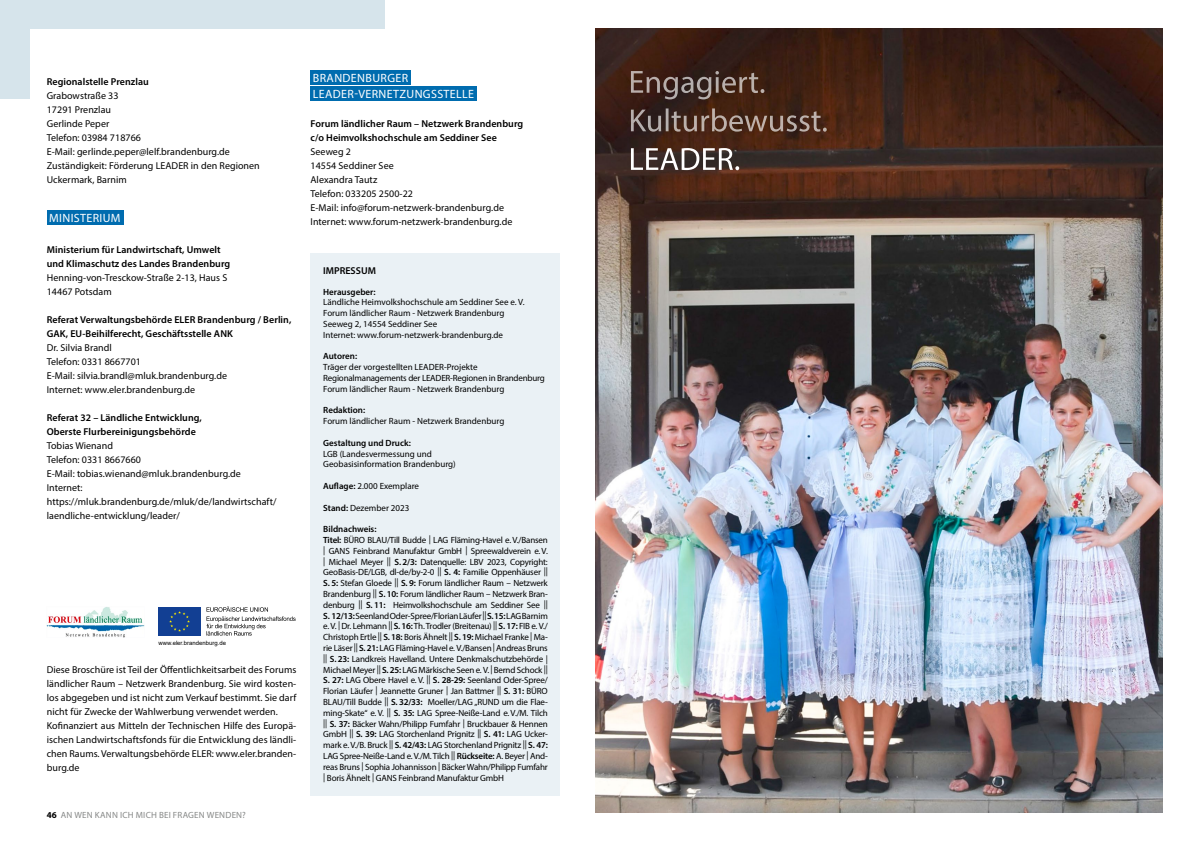
<style>
.page{position:relative;width:1191px;height:842px;background:#fff}
.page>*{position:absolute;margin:0;border:0;box-sizing:border-box;transform-origin:0 0}
.t1{font:12px/16px "Myriad Pro";letter-spacing:.03em;color:#fff}
.Fließ{font:10px/14px "Myriad Pro";letter-spacing:.005em;color:#000}
.Fließ-2{font:600 10px/14px "Myriad Pro";letter-spacing:.005em;color:#000}
.Einf__Abs{font:600 10px "Myriad Pro";color:#000}
.Einf__Abs-2{font:9px/10.8px "Myriad Pro";color:#000;text-align:justify}
.Einf__Abs-3{font:600 9px "Myriad Pro";color:#000}
.Einf__Abs-4{font:9px "Myriad Pro";letter-spacing:-.02em;color:#000}
.NNL_Bildunterschrift{font:9px "Myriad Pro";letter-spacing:.025em;color:#878988}
.Einf__Abs-5{font:6px "Arial";color:#000}
.s1{font-weight:700;color:#000}
.s2{font-weight:600}
</style>
<div class="page">
<div style="left:310px;top:87px;width:167px;height:14px;background:#006caf"></div>
<div style="left:47px;top:211px;width:76px;height:14px;background:#006caf"></div>
<div style="left:0;top:0;width:385px;height:28px;background:#d6e4eb"></div>
<div style="left:0;top:18px;width:29px;height:81px;background:#d6e4eb"></div>
<div style="left:310px;top:71px;width:101px;height:14px;background:#006caf"></div>
<img style="left:595px;top:28px;width:567px;height:785px">
<div style="left:310px;top:253px;width:250px;height:542px;background:#eaf1f5"></div>
<svg style="left:631px;top:148px;width:108px;height:22px"></svg>
<svg style="left:631px;top:108px;width:195px;height:24px;background:#5f473c"></svg>
<svg style="left:631px;top:71px;width:133px;height:28px;background:#574038"></svg>
<img style="left:46px;top:607px;width:99px;height:30px">
<div style="left:158px;top:607px;width:43px;height:28px;background:#123f93"></div>
<svg style="left:169px;top:611px;width:21px;height:21px"></svg>
<svg style="left:206px;top:606px;width:90px;height:30px"></svg>
<p class="Fließ-2" style="left:47px;top:74px;width:104px">Regionalstelle Prenzlau</p>
<p class="Fließ" style="left:47px;top:88px;width:73px">Grabowstraße 33</p>
<p class="Fließ" style="left:47px;top:102px;width:66px">17291 Prenzlau</p>
<p class="Fließ" style="left:47px;top:116px;width:64px">Gerlinde Peper</p>
<p class="Fließ" style="left:47px;top:130px;width:96px">Telefon: 03984 718766</p>
<p class="Fließ" style="left:47px;top:144px;width:185px">E-Mail: gerlinde.peper@lelf.brandenburg.de</p>
<p class="Fließ" style="left:47px;top:158px;width:214px">Zuständigkeit: Förderung LEADER in den Regionen</p>
<p class="Fließ" style="left:47px;top:172px;width:82px">Uckermark, Barnim</p>
<p class="t1" style="left:49px;top:209px;width:73px">MINISTERIUM</p>
<p class="Fließ-2" style="left:47px;top:242px;width:175px">Ministerium für Landwirtschaft, Umwelt</p>
<p class="Fließ-2" style="left:47px;top:256px;width:185px">und Klimaschutz des Landes Brandenburg</p>
<p class="Fließ" style="left:47px;top:270px;width:182px">Henning-von-Tresckow-Straße 2-13, Haus S</p>
<p class="Fließ" style="left:47px;top:284px;width:67px">14467 Potsdam</p>
<p class="Fließ-2" style="left:47px;top:312px;width:246px">Referat Verwaltungsbehörde ELER Brandenburg / Berlin,<br>GAK, EU-Beihilferecht, Geschäftsstelle ANK</p>
<p class="Fließ" style="left:47px;top:340px;width:67px">Dr. Silvia Brandl</p>
<p class="Fließ" style="left:47px;top:354px;width:96px">Telefon: 0331 8667701</p>
<p class="Fließ" style="left:47px;top:368px;width:182px">E-Mail: silvia.brandl@mluk.brandenburg.de</p>
<p class="Fließ" style="left:47px;top:382px;width:150px">Internet: www.eler.brandenburg.de</p>
<p class="Fließ-2" style="left:47px;top:410px;width:156px">Referat 32 – Ländliche Entwicklung,</p>
<p class="Fließ-2" style="left:47px;top:424px;width:151px">Oberste Flurbereinigungsbehörde</p>
<p class="Fließ" style="left:47px;top:438px;width:68px">Tobias Wienand</p>
<p class="Fließ" style="left:47px;top:452px;width:96px">Telefon: 0331 8667660</p>
<p class="Fließ" style="left:47px;top:466px;width:196px">E-Mail: tobias.wienand@mluk.brandenburg.de</p>
<p class="Fließ" style="left:47px;top:480px;width:231px">Internet: https://mluk.brandenburg.de/mluk/de/landwirtschaft/ laendliche-entwicklung/leader/</p>
<p class="Einf__Abs-5" style="left:158px;top:638px;width:69px">www.eler.brandenburg.de</p>
<p class="Fließ" style="left:47px;top:662px;width:251px;text-align:justify">Diese Broschüre ist Teil der Öffentlichkeitsarbeit des Forums ländlicher Raum – Netzwerk Brandenburg. Sie wird kosten&shy;los abgegeben und ist nicht zum Verkauf bestimmt. Sie darf nicht für Zwecke der Wahlwerbung verwendet werden.</p>
<p class="Fließ" style="left:47px;top:718px;width:251px;text-align:justify">Kofinanziert aus Mitteln der Technischen Hilfe des Europä&shy;ischen Landwirtschaftsfonds für die Entwicklung des ländli&shy;chen Raums. Verwaltungsbehörde ELER: www.eler.branden&shy;burg.de</p>
<p class="NNL_Bildunterschrift" style="left:47px;top:809px;width:200px"><span class="s1">46</span> AN WEN KANN ICH MICH BEI FRAGEN WENDEN?</p>
<h1 class="t1" style="left:313px;top:69px;width:163px">BRANDENBURGER<br>LEADER-VERNETZUNGSSTELLE</h1>
<p class="Fließ-2" style="left:310px;top:116px;width:214px">Forum ländlicher Raum – Netzwerk Brandenburg c/o Heimvolkshochschule am Seddiner See</p>
<p class="Fließ" style="left:310px;top:144px;width:203px">Seeweg 2<br>14554 Seddiner See<br>Alexandra Tautz<br>Telefon: 033205 2500-22<br>E-Mail: info@forum-netzwerk-brandenburg.de<br>Internet: www.forum-netzwerk-brandenburg.de</p>
<p class="Einf__Abs" style="left:323px;top:265px;width:54px">IMPRESSUM</p>
<p class="Einf__Abs-3" style="left:323px;top:286px;width:54px">Herausgeber:</p>
<p class="Einf__Abs-2" style="left:323px;top:297px;width:203px">Ländliche Heimvolkshochschule am Seddiner See e. V.</p>
<p class="Einf__Abs-2" style="left:323px;top:308px;width:183px">Forum ländlicher Raum - Netzwerk Brandenburg</p>
<p class="Einf__Abs-2" style="left:323px;top:318px;width:115px">Seeweg 2, 14554 Seddiner See</p>
<p class="Einf__Abs-2" style="left:323px;top:329px;width:181px">Internet: www.forum-netzwerk-brandenburg.de</p>
<p class="Einf__Abs-3" style="left:323px;top:351px;width:35px">Autoren:</p>
<p class="Einf__Abs-2" style="left:323px;top:362px;width:156px">Träger der vorgestellten LEADER-Projekte</p>
<p class="Einf__Abs-4" style="left:323px;top:372px;width:223px">Regionalmanagements der LEADER-Regionen in Brandenburg</p>
<p class="Einf__Abs-2" style="left:323px;top:383px;width:183px">Forum ländlicher Raum - Netzwerk Brandenburg</p>
<p class="Einf__Abs-3" style="left:323px;top:405px;width:43px">Redaktion:</p>
<p class="Einf__Abs-2" style="left:323px;top:416px;width:183px">Forum ländlicher Raum - Netzwerk Brandenburg</p>
<p class="Einf__Abs-3" style="left:323px;top:437px;width:89px">Gestaltung und Druck:</p>
<p class="Einf__Abs-2" style="left:323px;top:448px;width:110px">LGB (Landesvermessung und</p>
<p class="Einf__Abs-2" style="left:323px;top:459px;width:134px">Geobasisinformation Brandenburg)</p>
<p class="Einf__Abs-2" style="left:323px;top:480px;width:97px"><span class="s2">Auflage:</span> 2.000 Exemplare</p>
<p class="Einf__Abs-2" style="left:323px;top:502px;width:88px"><span class="s2">Stand:</span> Dezember 2023</p>
<p class="Einf__Abs-3" style="left:323px;top:523px;width:55px">Bildnachweis:</p>
<p class="Einf__Abs-2" style="left:323px;top:534px;width:226px"><span class="s2">Titel:</span> BÜRO BLAU/Till Budde | LAG Fläming-Havel e. V./Bansen | GANS Feinbrand Manufaktur GmbH | Spreewaldverein e. V. | Michael Meyer || <span class="s2">S. 2/3:</span> Datenquelle: LBV 2023, Copyright:<br>GeoBasis-DE/LGB, dl-de/by-2-0 || <span class="s2">S. 4:</span> Familie Oppenhäuser || <span class="s2">S. 5:</span> Stefan Gloede || <span class="s2">S. 9:</span> Forum ländlicher Raum – Netzwerk Brandenburg || <span class="s2">S. 10:</span> Forum ländlicher Raum – Netzwerk Bran&shy;denburg || <span class="s2">S. 11:</span> Heimvolkshochschule am Seddiner See || <span class="s2">S. 12/13:</span> Seenland Oder-Spree/Florian Läufer ||<span class="s2">S. 15:</span> LAG Barnim e. V. | Dr. Lehmann || <span class="s2">S. 16:</span> Th. Trodler (Breitenau) || <span class="s2">S. 17:</span> FIB e. V./ Christoph Ertle || <span class="s2">S. 18:</span> Boris Ähnelt || <span class="s2">S. 19:</span> Michael Franke | Ma&shy;rie Läser || <span class="s2">S. 21:</span> LAG Fläming-Havel e.V./Bansen | Andreas Bruns || <span class="s2">S. 23:</span> Landkreis Havelland. Untere Denkmalschutzbehörde | Michael Meyer || <span class="s2">S. 25:</span> LAG Märkische Seen e. V. | Bernd Schock || <span class="s2">S. 27:</span> LAG Obere Havel e.V. || <span class="s2">S. 28-29:</span> Seenland Oder-Spree/ Florian Läufer | Jeannette Gruner | Jan Battmer || <span class="s2">S. 31:</span> BÜRO BLAU/Till Budde || <span class="s2">S. 32/33:</span> Moeller/LAG „RUND um die Flae&shy;ming-Skate“ e. V. || <span class="s2">S. 35:</span> LAG Spree-Neiße-Land e. V./M. Tilch || <span class="s2">S. 37:</span> Bäcker Wahn/Philipp Fumfahr | Bruckbauer &amp; Hennen GmbH || <span class="s2">S. 39:</span> LAG Storchenland Prignitz || <span class="s2">S. 41:</span> LAG Ucker&shy;mark e. V./B. Bruck || <span class="s2">S. 42/43:</span> LAG Storchenland Prignitz || <span class="s2">S. 47:<br></span>LAG Spree-Neiße-Land e.V./M. Tilch || <span class="s2">Rückseite:</span> A. Beyer | And&shy;reas Bruns | Sophia Johannisson | Bäcker Wahn/Philipp Fumfahr | Boris Ähnelt | GANS Feinbrand Manufaktur GmbH</p>
</div>
